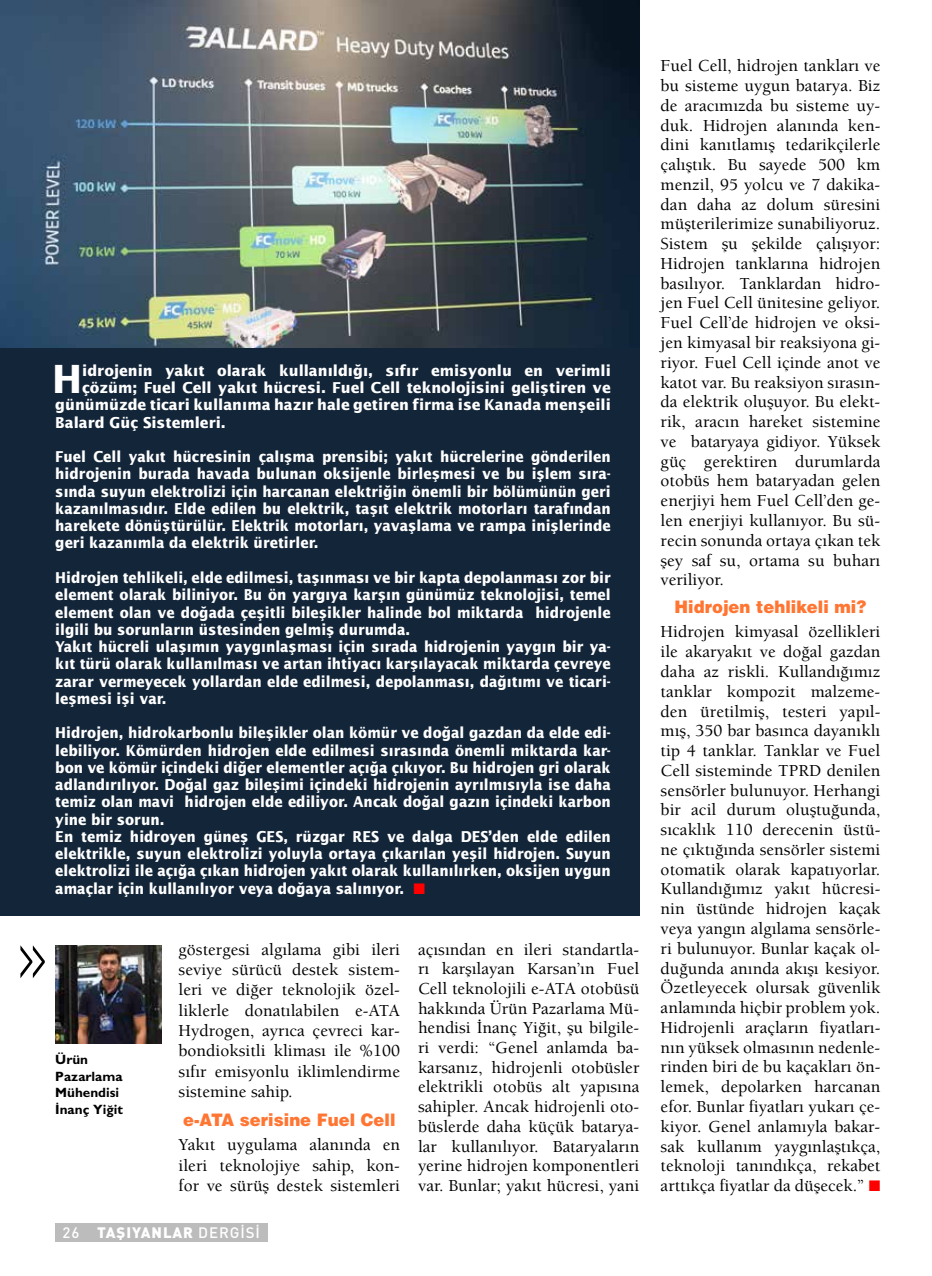
<style>
.page{position:relative;width:932px;height:1276px;background:#fff}
.page>*{position:absolute;margin:0;border:0;box-sizing:border-box;transform-origin:0 0}
.t1{font:700 38.85px "Lucida Sans Std";color:#fff;scale:.95 1}
.t2{font:17.25px/19.8px "Berkeley Regular Tr";letter-spacing:.005em;color:#000;text-align:justify}
.t3{font:17.25px "Helvetica Black Tr";letter-spacing:.005em;color:#ff7532;scale:.95 1}
.t4{font:700 15px/17.2px "Lucida Sans Std";color:#fff;scale:.9 1}
.t5{font:700 15px "Lucida Sans Std";color:#fff;scale:.95 1}
.t6{font:15px "DIN Black Tr";letter-spacing:.06em;color:#fff}
.t7{font:13.5px/16.5px "Gill Sans Bold Tr";color:#000}
.s1{color:#f00}
.s2{font-family:"DIN Medium Tr"}
</style>
<div class="page">
<div style="left:0;top:55px;width:639px;height:860px;background:#132539"></div>
<img style="left:0;top:0;width:639px;height:348px">
<img style="left:55px;top:945px;width:106px;height:98px">
<svg style="left:20px;top:945px;width:25px;height:33px"></svg>
<div style="left:55px;top:1223px;width:213px;height:19px;background:#bcbcbc"></div>
<h1 class="t1" style="left:52px;top:356px;width:33px">H</h1>
<p class="t5" style="left:82px;top:361px;width:558px">idrojenin yakıt olarak kullanıldığı, sıfır emisyonlu en verimli</p>
<p class="t5" style="left:82px;top:379px;width:558px">çözüm; Fuel Cell yakıt hücresi. Fuel Cell teknolojisini geliştiren ve</p>
<p class="t5" style="left:55px;top:396px;width:586px">günümüzde ticari kullanıma hazır hale getiren firma ise Kanada menşeili</p>
<p class="t5" style="left:55px;top:413px;width:181px">Balard Güç Sistemleri.</p>
<p class="t4" style="left:55px;top:448px;width:619px;text-align:justify">Fuel Cell yakıt hücresinin çalışma prensibi; yakıt hücrelerine gönderilen hidrojenin burada havada bulunan oksijenle birleşmesi ve bu işlem sıra&shy;sında suyun elektrolizi için harcanan elektriğin önemli bir bölümünün geri kazanılmasıdır. Elde edilen bu elektrik, taşıt elektrik motorları tarafından harekete dönüştürülür. Elektrik motorları, yavaşlama ve rampa inişlerinde geri kazanımla da elektrik üretirler.</p>
<p class="t4" style="left:55px;top:569px;width:619px">Hidrojen tehlikeli, elde edilmesi, taşınması ve bir kapta depolanması zor bir element olarak biliniyor. Bu ön yargıya karşın günümüz teknolojisi, temel element olan ve doğada çeşitli bileşikler halinde bol miktarda hidrojenle ilgili bu sorunların üstesinden gelmiş durumda.<br>Yakıt hücreli ulaşımın yaygınlaşması için sırada hidrojenin yaygın bir ya&shy;kıt türü olarak kullanılması ve artan ihtiyacı karşılayacak miktarda çevreye zarar vermeyecek yollardan elde edilmesi, depolanması, dağıtımı ve ticari&shy;leşmesi işi var.</p>
<p class="t4" style="left:55px;top:724px;width:619px">Hidrojen, hidrokarbonlu bileşikler olan kömür ve doğal gazdan da elde edi&shy;lebiliyor. Kömürden hidrojen elde edilmesi sırasında önemli miktarda kar&shy;bon ve kömür içindeki diğer elementler açığa çıkıyor. Bu hidrojen gri olarak adlandırılıyor. Doğal gaz bileşimi içindeki hidrojenin ayrılmısıyla ise daha temiz olan mavi hidrojen elde ediliyor. Ancak doğal gazın içindeki karbon yine bir sorun.<br>En temiz hidroyen güneş GES, rüzgar RES ve dalga DES’den elde edilen elektrikle, suyun elektrolizi yoluyla ortaya çıkarılan yeşil hidrojen. Suyun elektrolizi ile açığa çıkan hidrojen yakıt olarak kullanılırken, oksijen uygun amaçlar için kullanılıyor veya doğaya salınıyor. <span class="s1">■</span></p>
<p class="t7" style="left:55px;top:1051px;width:69px">Ürün<br>Pazarlama<br>Mühendisi<br>İnanç Yiğit</p>
<p class="t2" style="left:179px;top:938px;width:223px;line-height:20.2px">göstergesi algılama gibi ileri seviye sürücü destek sistem&shy;leri ve diğer teknolojik özel&shy;liklerle donatılabilen e-ATA Hydrogen, ayrıca çevreci kar&shy;bondioksitli kliması ile %100 sıfır emisyonlu iklimlendirme sistemine sahip.</p>
<p class="t3" style="left:183px;top:1108px;width:225px">e-ATA serisine Fuel Cell</p>
<p class="t2" style="left:179px;top:1134px;width:223px;line-height:20.2px">Yakıt uygulama alanında en ileri teknolojiye sahip, kon&shy;for ve sürüş destek sistemleri</p>
<p class="t6" style="left:63px;top:1222px;width:199px"><span class="s2">26</span> TAŞIYANLAR <span class="s2">DERGİSİ</span></p>
<p class="t2" style="left:418px;top:939px;width:223px">açısından en ileri standartla&shy;rı karşılayan Karsan’ın Fuel Cell teknolojili e-ATA otobüsü hakkında Ürün Pazarlama Mü&shy;hendisi İnanç Yiğit, şu bilgile&shy;ri verdi: “Genel anlamda ba&shy;karsanız, hidrojenli otobüsler elektrikli otobüs alt yapısına sahipler. Ancak hidrojenli oto&shy;büslerde daha küçük batarya&shy;lar kullanılıyor. Bataryaların yerine hidrojen komponentleri var. Bunlar; yakıt hücresi, yani</p>
<p class="t2" style="left:660px;top:56px;width:221px">Fuel Cell, hidrojen tankları ve bu sisteme uygun batarya. Biz de aracımızda bu sisteme uy&shy;duk. Hidrojen alanında ken&shy;dini kanıtlamış tedarikçilerle çalıştık. Bu sayede 500 km menzil, 95 yolcu ve 7 dakika&shy;dan daha az dolum süresini müşterilerimize sunabiliyoruz.<br>Sistem şu şekilde çalışıyor:<br>Hidrojen tanklarına hidrojen basılıyor. Tanklardan hidro&shy;jen Fuel Cell ünitesine geliyor.<br>Fuel Cell’de hidrojen ve oksi&shy;jen kimyasal bir reaksiyona gi&shy;riyor. Fuel Cell içinde anot ve katot var. Bu reaksiyon sırasın&shy;da elektrik oluşuyor. Bu elekt&shy;rik, aracın hareket sistemine ve bataryaya gidiyor. Yüksek güç gerektiren durumlarda otobüs hem bataryadan gelen enerjiyi hem Fuel Cell’den ge&shy;len enerjiyi kullanıyor. Bu sü&shy;recin sonunda ortaya çıkan tek şey saf su, ortama su buharı veriliyor.</p>
<p class="t3" style="left:674px;top:596px;width:203px">Hidrojen tehlikeli mi?</p>
<p class="t2" style="left:660px;top:622px;width:221px">Hidrojen kimyasal özellikleri ile akaryakıt ve doğal gazdan daha az riskli. Kullandığımız tanklar kompozit malzeme&shy;den üretilmiş, testeri yapıl&shy;mış, 350 bar basınca dayanıklı tip 4 tanklar. Tanklar ve Fuel Cell sisteminde TPRD denilen sensörler bulunuyor. Herhangi bir acil durum oluştuğunda, sıcaklık 110 derecenin üstü&shy;ne çıktığında sensörler sistemi otomatik olarak kapatıyorlar.<br>Kullandığımız yakıt hücresi&shy;nin üstünde hidrojen kaçak veya yangın algılama sensörle&shy;ri bulunuyor. Bunlar kaçak ol&shy;duğunda anında akışı kesiyor.<br>Özetleyecek olursak güvenlik anlamında hiçbir problem yok.<br>Hidrojenli araçların fiyatları&shy;nın yüksek olmasının nedenle&shy;rinden biri de bu kaçakları ön&shy;lemek, depolarken harcanan efor. Bunlar fiyatları yukarı çe&shy;kiyor. Genel anlamıyla bakar&shy;sak kullanım yaygınlaştıkça, teknoloji tanındıkça, rekabet arttıkça fiyatlar da düşecek.” <span class="s1">■</span></p>
</div>
